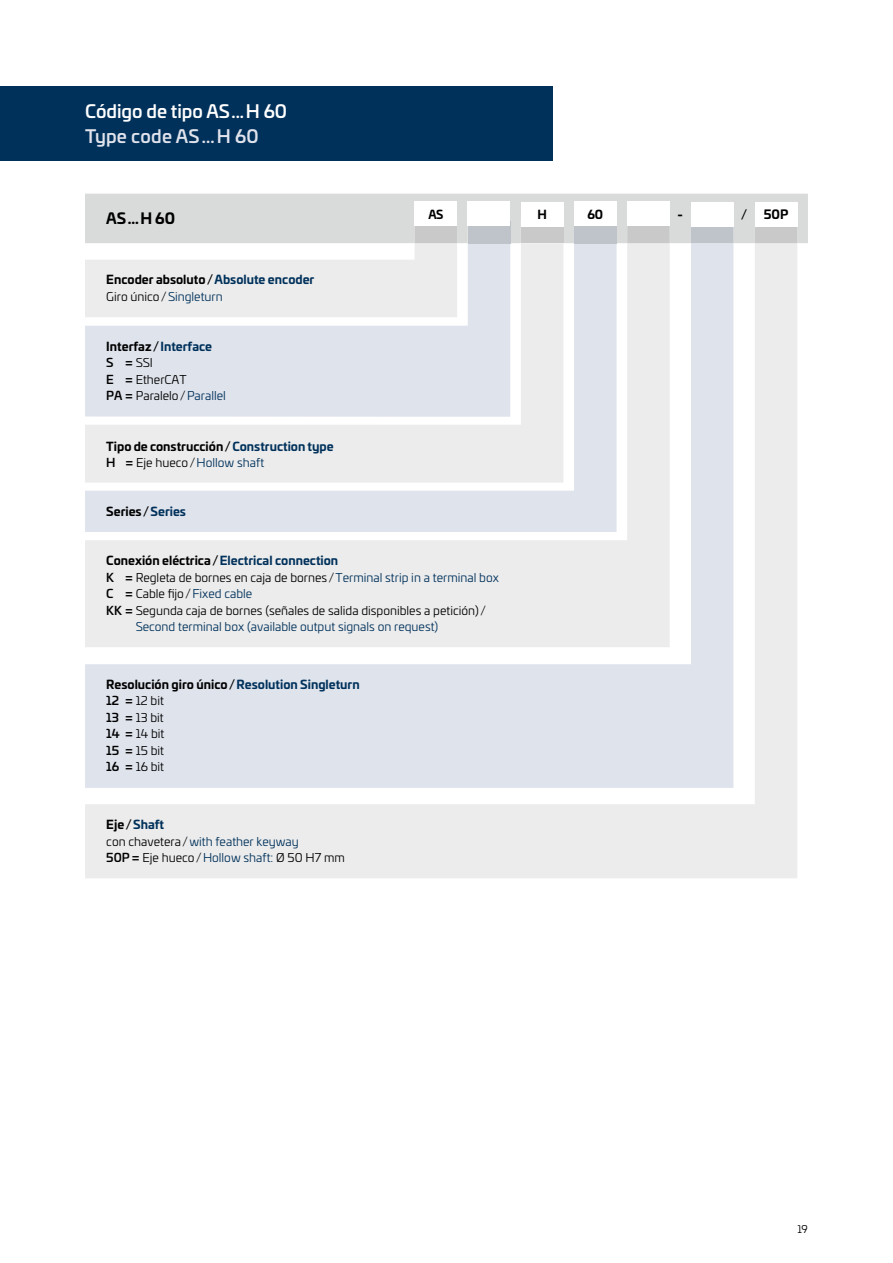
<style>
.page{position:relative;width:893px;height:1263px;background:#fff}
.page>*{position:absolute;margin:0;border:0;box-sizing:border-box;transform-origin:0 0}
.t1{font:500 18px "Univia Pro";color:#fff}
.t2{font:500 18px "Univia Pro";letter-spacing:.01em;color:#e0e3ec}
.t3{font:700 15px "Univia Pro";color:#000}
.t4{font:700 12.3px "Univia Pro";color:#000}
.t5{font:12px/16.5px "Univia Pro";color:#000}
.t6{font:700 12px/16.5px "Univia Pro";color:#000}
.t7{font:12px "Univia Pro";color:#00315b}
.t8{font:700 12px "Univia Pro";color:#00315b}
.t9{font:700 12px "Univia Pro";color:#000;scale:.96 1}
.t10{font:10.5px "Univia Pro";color:#000}
.s1{color:#00315b}
.s2{font-weight:400}
.s3{font-weight:400;color:#00315b}
.s4{font-weight:700}
.s5{font-weight:700;color:#00315b}
.s6{font-weight:500}
.s7{color:#000}
</style>
<div class="page">
<div style="left:0;top:86px;width:553px;height:75px;background:#00315b"></div>
<svg style="left:85px;top:317px;width:712px;height:561px;fill:#ececec"></svg>
<svg style="left:85px;top:194px;width:723px;height:123px;background:#dedfe0"></svg>
<div style="left:415px;top:202px;width:42px;height:24px;background:#fff"></div>
<div style="left:468px;top:202px;width:42px;height:24px;background:#fff"></div>
<div style="left:627px;top:202px;width:43px;height:24px;background:#fff"></div>
<div style="left:691px;top:202px;width:42px;height:25px;background:#fff"></div>
<div style="left:755px;top:202px;width:42px;height:25px;background:#fff"></div>
<svg style="left:85px;top:243px;width:532px;height:289px;background:#e7e9ee"></svg>
<div style="left:574px;top:210px;width:43px;height:33px;background:#bfc3ca"></div>
<div style="left:574px;top:202px;width:43px;height:24px;background:#fff"></div>
<div style="left:521px;top:202px;width:42px;height:25px;background:#fff"></div>
<h1 class="t1" style="left:85px;top:98px;width:203px">Código de tipo AS ... H 60</h1>
<h1 class="t2" style="left:85px;top:123px;width:175px">Type code AS ... H 60</h1>
<p class="t9" style="left:428px;top:205px;width:17px">AS</p>
<p class="t6" style="left:537px;top:205px;width:11px">H</p>
<p class="t6" style="left:587px;top:205px;width:17px">60</p>
<p class="t6" style="left:678px;top:205px;width:7px">-</p>
<p class="t6" style="left:741px;top:205px;width:7px">/</p>
<p class="t3" style="left:106px;top:207px;width:70px">AS ... H 60</p>
<p class="t4" style="left:764px;top:205px;width:26px">50P</p>
<p class="t6" style="left:106px;top:271px;width:210px">Encoder absoluto / <span class="s1">Absolute encoder<br></span><span class="s2">Giro único /</span> <span class="s3">Singleturn</span></p>
<p class="t5" style="left:106px;top:337px;width:121px"><span class="s4">Interfaz /</span> <span class="s5">Interface<br></span><span class="s6">S =</span> SSI<br><span class="s6">E =</span> EtherCAT<br><span class="s6">PA =</span> Paralelo / <span class="s1">Parallel</span></p>
<p class="t6" style="left:106px;top:437px;width:229px">Tipo de construcción / <span class="s1">Construction type<br></span><span class="s6">H =</span> <span class="s2">Eje hueco /</span> <span class="s3">Hollow shaft</span></p>
<p class="t6" style="left:106px;top:502px;width:81px">Series / <span class="s1">Series</span></p>
<p class="t8" style="left:106px;top:551px;width:233px"><span class="s7">Conexión eléctrica /</span> Electrical connection</p>
<p class="t5" style="left:106px;top:568px;width:394px"><span class="s6">K =</span> Regleta de bornes en caja de bornes / <span class="s1">Terminal strip in a terminal box</span></p>
<p class="t5" style="left:106px;top:585px;width:148px"><span class="s6">C =</span> Cable fijo / <span class="s1">Fixed cable</span></p>
<p class="t5" style="left:106px;top:601px;width:381px"><span class="s6">KK =</span> Segunda caja de bornes (señales de salida disponibles a petición) /</p>
<p class="t7" style="left:136px;top:618px;width:304px">Second terminal box (available output signals on request)</p>
<p class="t5" style="left:106px;top:675px;width:255px"><span class="s4">Resolución giro único /</span> <span class="s5">Resolution Singleturn<br></span><span class="s6">12 =</span> 12 bit<br><span class="s6">13 =</span> 13 bit<br><span class="s6">14 =</span> 14 bit<br><span class="s6">15 =</span> 15 bit<br><span class="s6">16 =</span> 16 bit</p>
<p class="t5" style="left:106px;top:816px;width:240px"><span class="s4">Eje /</span> <span class="s5">Shaft<br></span>con chavetera/<span class="s1">with feather keyway<br></span><span class="s6">50P =</span> Eje hueco / <span class="s1">Hollow shaft:</span> Ø 50 H7 mm</p>
<p class="t10" style="left:797px;top:1222px;width:12px">19</p>
</div>
